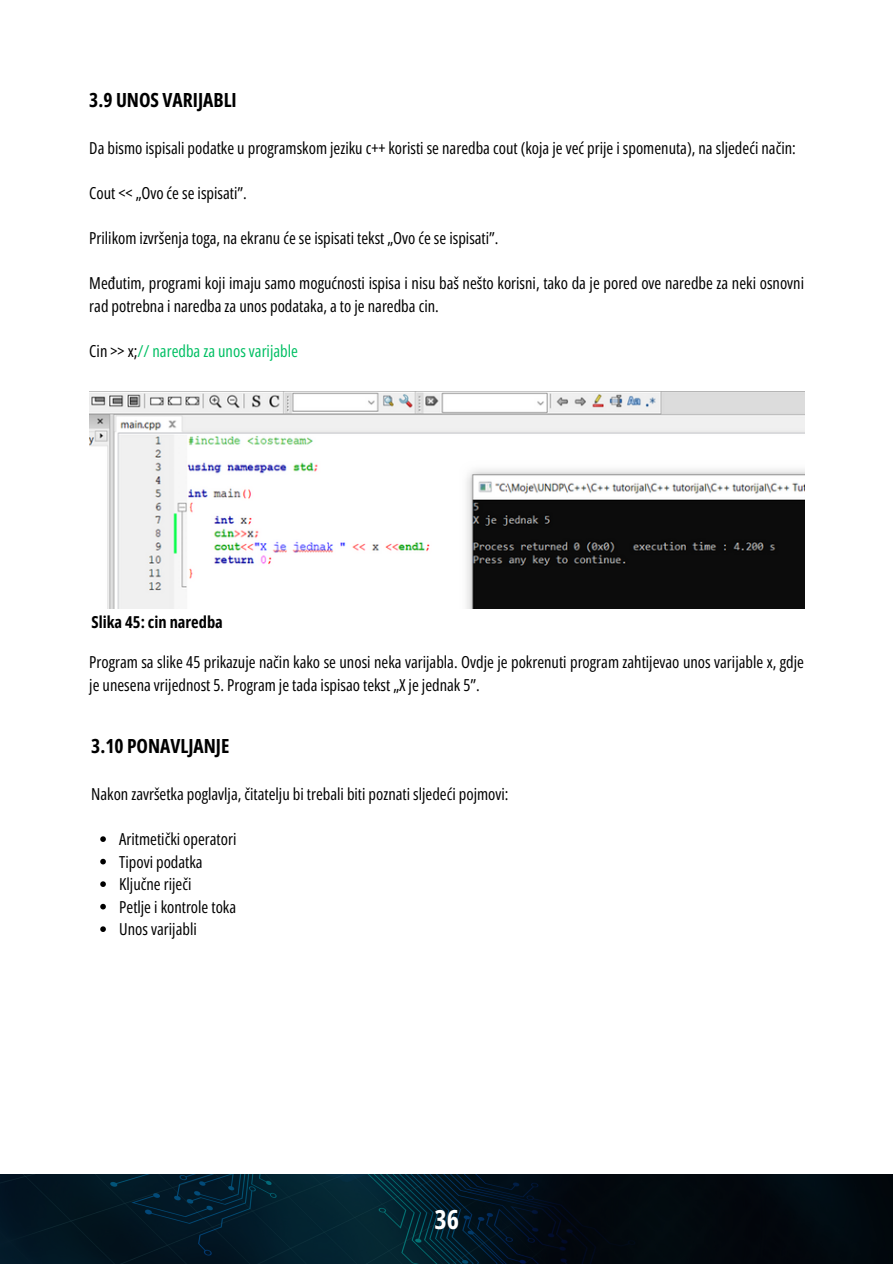
<style>
.page{position:relative;width:893px;height:1264px;background:#fff}
.page>*{position:absolute;margin:0;border:0;box-sizing:border-box;transform-origin:0 0}
.t1{font:700 26.1px "Open Sans Condensed";color:#fff}
.t2{font:700 19.5px "Open Sans Condensed";color:#000}
.t3{font:16.5px/22.5px "Open Sans Condensed";color:#000}
.t4{font:16.5px "Open Sans Condensed";color:#00bf63}
.t5{font:700 16.5px "Open Sans Condensed";color:#000}
.s1{color:#000}
</style>
<div class="page">
<svg style="left:0;top:1174px;width:892px;height:89px;background:#02151f"></svg>
<img style="left:89px;top:391px;width:715px;height:217px">
<svg style="left:100px;top:836px;width:6px;height:6px"></svg>
<svg style="left:100px;top:858px;width:6px;height:6px"></svg>
<svg style="left:100px;top:881px;width:6px;height:6px"></svg>
<svg style="left:100px;top:903px;width:6px;height:6px"></svg>
<svg style="left:100px;top:926px;width:6px;height:6px"></svg>
<p class="t2" style="left:89px;top:86px;width:149px">3.9 UNOS VARIJABLI</p>
<p class="t3" style="left:89px;top:136px;width:708px">Da bismo ispisali podatke u programskom jeziku c++ koristi se naredba cout (koja je već prije i spomenuta), na sljedeći način:</p>
<p class="t3" style="left:89px;top:181px;width:159px">Cout &lt;&lt; „Ovo će se ispisati”.</p>
<p class="t3" style="left:89px;top:226px;width:410px">Prilikom izvršenja toga, na ekranu će se ispisati tekst „Ovo će se ispisati”.</p>
<p class="t3" style="left:89px;top:271px;width:716px">Međutim, programi koji imaju samo mogućnosti ispisa i nisu baš nešto korisni, tako da je pored ove naredbe za neki osnovni rad potrebna i naredba za unos podataka, a to je naredba cin.</p>
<p class="t4" style="left:89px;top:339px;width:210px"><span class="s1">Cin &gt;&gt; x;</span>// naredba za unos varijable</p>
<p class="t5" style="left:92px;top:610px;width:133px">Slika 45: cin naredba</p>
<p class="t3" style="left:89px;top:650px;width:716px">Program sa slike 45 prikazuje način kako se unosi neka varijabla. Ovdje je pokrenuti program zahtijevao unos varijable x, gdje je unesena vrijednost 5. Program je tada ispisao tekst „X je jednak 5”.</p>
<p class="t2" style="left:91px;top:731px;width:140px">3.10 PONAVLJANJE</p>
<p class="t3" style="left:91px;top:782px;width:419px">Nakon završetka poglavlja, čitatelju bi trebali biti poznati sljedeći pojmovi:</p>
<p class="t3" style="left:119px;top:827px;width:119px">Aritmetički operatori</p>
<p class="t3" style="left:119px;top:850px;width:85px">Tipovi podatka</p>
<p class="t3" style="left:119px;top:872px;width:74px">Ključne riječi</p>
<p class="t3" style="left:119px;top:895px;width:118px">Petlje i kontrole toka</p>
<p class="t3" style="left:119px;top:917px;width:79px">Unos varijabli</p>
<p class="t1" style="left:434px;top:1200px;width:26px">36</p>
</div>
